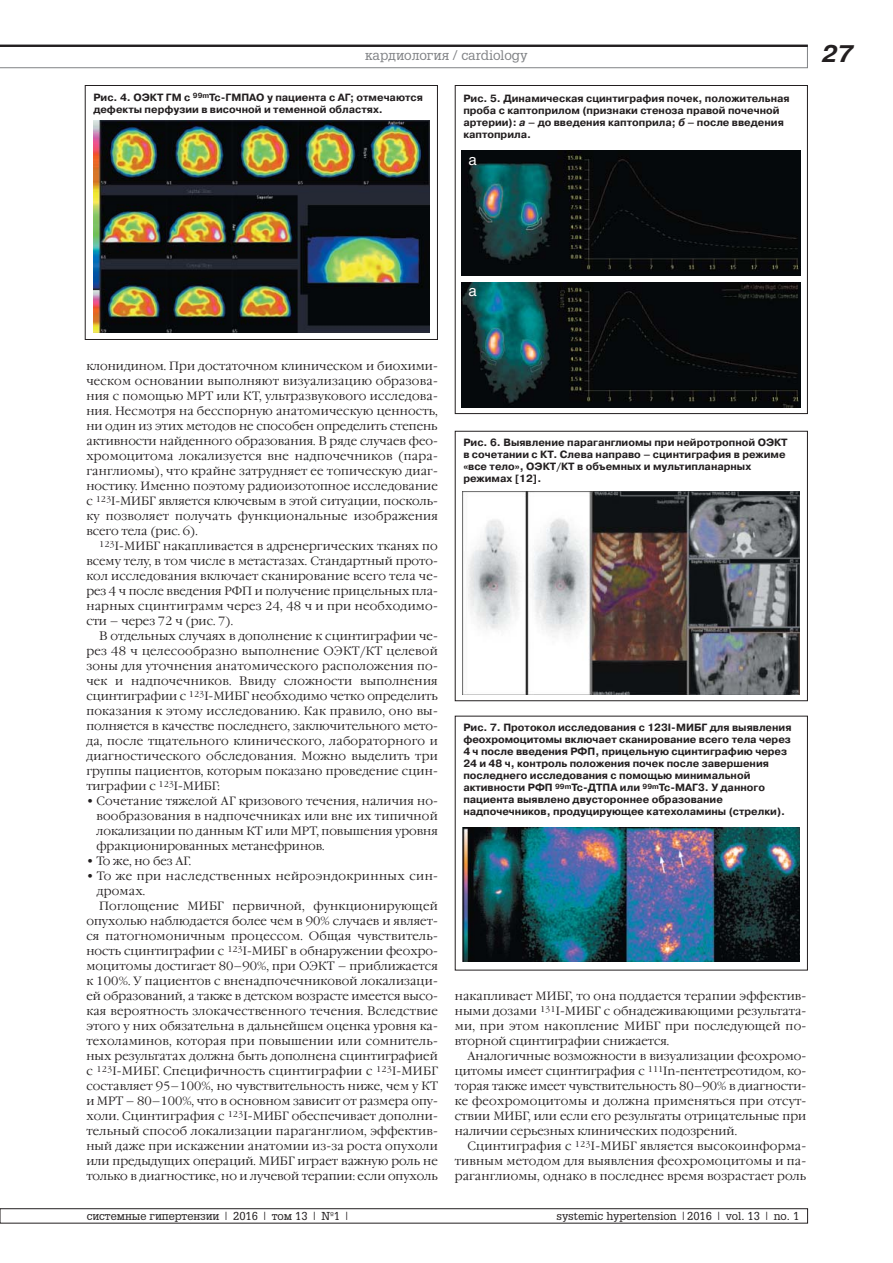
<style>
.page{position:relative;width:893px;height:1263px;background:#fff}
.page>*{position:absolute;margin:0;border:0;box-sizing:border-box;transform-origin:0 0}
.t1{font:italic 700 24px "Pragmatica C";color:#231f20}
.t2{font:15px "Helvetica";color:#fff}
.t3{font:13.5px "AG Gloria";color:#808285}
.t4{font:300 12px/15px "Garamond C";letter-spacing:.01em;color:#231f20;text-align:justify}
.t5{font:300 12px "Garamond C";letter-spacing:.035em;color:#231f20}
.t6{font:11.25px "AG Gloria";color:#231f20}
.t7{font:700 10.5px/12px "Pragmatica C";color:#231f20}
.s1{font-style:italic}
.s2{font-weight:700}
</style>
<div class="page">
<div style="left:0;top:1208px;width:808px;height:15px;border:1px solid #231f20"></div>
<svg style="left:0;top:47px;width:808px;height:21px"></svg>
<hr style="left:0;top:45px;width:808px;height:2px;background:#231f20">
<div style="left:455px;top:85px;width:353px;height:329px;border:1px solid #231f20"></div>
<img style="left:461px;top:150px;width:339px;height:126px">
<img style="left:461px;top:282px;width:339px;height:126px">
<img style="left:462px;top:492px;width:338px;height:202px">
<div style="left:455px;top:431px;width:353px;height:270px;border:1px solid #231f20"></div>
<img style="left:463px;top:827px;width:336px;height:135px">
<img style="left:93px;top:121px;width:336px;height:212px">
<div style="left:85px;top:85px;width:353px;height:255px;border:1px solid #231f20"></div>
<p class="t3" style="left:365px;top:50px;width:164px">кардиология / cardiology</p>
<p class="t7" style="left:93px;top:92px;width:331px">Рис. 4. ОЭКТ ГМ с <sup>99m</sup>Tc-ГМПАО у пациента с АГ; отмечаются дефекты перфузии в височной и теменной областях.</p>
<p class="t7" style="left:463px;top:94px;width:328px">Рис. 5. Динамическая сцинтиграфия почек, положительная проба с каптоприлом (признаки стеноза правой почечной артерии): <span class="s1">а</span> – до введения каптоприла; <span class="s1">б</span> – после введения каптоприла.</p>
<p class="t2" style="left:468px;top:154px;width:10px">а</p>
<h1 class="t1" style="left:822px;top:45px;width:32px">27</h1>
<p class="t2" style="left:468px;top:286px;width:10px">а</p>
<p class="t4" style="left:86px;top:360px;width:353px">клонидином. При достаточном клиническом и биохими&shy;ческом основании выполняют визуализацию образова&shy;ния с помощью МРТ или КТ, ультразвукового исследова&shy;ния. Несмотря на бесспорную анатомическую ценность, ни один из этих методов не способен определить степень активности найденного образования. В ряде случаев фео&shy;хромоцитома локализуется вне надпочечников (пара&shy;ганглиомы), что крайне затрудняет ее топическую диаг&shy;ностику. Именно поэтому радиоизотопное исследование с <sup>123</sup>I-МИБГ является ключевым в этой ситуации, посколь&shy;ку позволяет получать функциональные изображения всего тела (рис. 6).</p>
<p class="t4" style="left:86px;top:540px;width:353px;text-indent:13px"><sup>123</sup>I-МИБГ накапливается в адренергических тканях по всему телу, в том числе в метастазах. Стандартный прото&shy;кол исследования включает сканирование всего тела че&shy;рез 4 ч после введения РФП и получение прицельных пла&shy;нарных сцинтиграмм через 24, 48 ч и при необходимо&shy;сти – через 72 ч (рис. 7).</p>
<p class="t4" style="left:86px;top:630px;width:353px;text-indent:13px">В отдельных случаях в дополнение к сцинтиграфии че&shy;рез 48 ч целесообразно выполнение ОЭКТ/КТ целевой зоны для уточнения анатомического расположения по&shy;чек и надпочечников. Ввиду сложности выполнения сцинтиграфии с <sup>123</sup>I-МИБГ необходимо четко определить показания к этому исследованию. Как правило, оно вы&shy;полняется в качестве последнего, заключительного мето&shy;да, после тщательного клинического, лабораторного и диагностического обследования. Можно выделить три группы пациентов, которым показано проведение сцин&shy;тиграфии с <sup>123</sup>I-МИБГ:</p>
<p class="t4" style="left:96px;top:795px;width:343px;text-indent:-10px"><span class="s2">•</span> Сочетание тяжелой АГ кризового течения, наличия но&shy;вообразования в надпочечниках или вне их типичной локализации по данным КТ или МРТ, повышения уровня фракционированных метанефринов.</p>
<p class="t4" style="left:86px;top:855px;width:106px"><span class="s2">•</span> То же, но без АГ.</p>
<p class="t5" style="left:86px;top:871px;width:353px"><span class="s2">•</span> То же при наследственных нейроэндокринных син-</p>
<p class="t4" style="left:97px;top:885px;width:50px">дромах.</p>
<p class="t4" style="left:99px;top:900px;width:340px">Поглощение МИБГ первичной, функционирующей</p>
<p class="t4" style="left:86px;top:915px;width:353px">опухолью наблюдается более чем в 90% случаев и являет-</p>
<p class="t4" style="left:86px;top:930px;width:353px">ся патогномоничным процессом. Общая чувствитель-</p>
<p class="t4" style="left:86px;top:945px;width:353px">ность сцинтиграфии с <sup>123</sup>I-МИБГ в обнаружении феохро-</p>
<p class="t4" style="left:86px;top:960px;width:353px">моцитомы достигает 80–90%, при ОЭКТ – приближается</p>
<p class="t4" style="left:86px;top:975px;width:353px">к 100%. У пациентов с вненадпочечниковой локализаци-</p>
<p class="t4" style="left:86px;top:990px;width:353px">ей образований, а также в детском возрасте имеется высо-</p>
<p class="t4" style="left:86px;top:1005px;width:353px">кая вероятность злокачественного течения. Вследствие</p>
<p class="t4" style="left:86px;top:1020px;width:353px">этого у них обязательна в дальнейшем оценка уровня ка-</p>
<p class="t4" style="left:86px;top:1035px;width:353px">техоламинов, которая при повышении или сомнитель-</p>
<p class="t4" style="left:86px;top:1050px;width:353px">ных результатах должна быть дополнена сцинтиграфией</p>
<p class="t4" style="left:86px;top:1065px;width:353px">с <sup>123</sup>I-МИБГ. Специфичность сцинтиграфии с <sup>123</sup>I-МИБГ</p>
<p class="t4" style="left:86px;top:1080px;width:353px">составляет 95–100%, но чувствительность ниже, чем у КТ</p>
<p class="t4" style="left:86px;top:1095px;width:353px">и МРТ – 80–100%, что в основном зависит от размера опу-</p>
<p class="t4" style="left:86px;top:1110px;width:353px">холи. Сцинтиграфия с <sup>123</sup>I-МИБГ обеспечивает дополни-</p>
<p class="t4" style="left:86px;top:1125px;width:353px">тельный способ локализации параганглиом, эффектив-</p>
<p class="t4" style="left:86px;top:1140px;width:353px">ный даже при искажении анатомии из-за роста опухоли</p>
<p class="t4" style="left:86px;top:1155px;width:353px">или предыдущих операций. МИБГ играет важную роль не</p>
<p class="t4" style="left:86px;top:1170px;width:353px">только в диагностике, но и лучевой терапии: если опухоль</p>
<p class="t7" style="left:463px;top:438px;width:326px">Рис. 6. Выявление параганглиомы при нейротропной ОЭКТ в сочетании с КТ. Слева направо – сцинтиграфия в режиме «все тело», ОЭКТ/КТ в объемных и мультипланарных режимах [12].</p>
<p class="t7" style="left:463px;top:723px;width:330px">Рис. 7. Протокол исследования с 123I-МИБГ для выявления феохромоцитомы включает сканирование всего тела через 4 ч после введения РФП, прицельную сцинтиграфию через 24 и 48 ч, контроль положения почек после завершения последнего исследования с помощью минимальной активности РФП <sup>99m</sup>Tc-ДТПА или <sup>99m</sup>Tc-МАГ3. У данного пациента выявлено двустороннее образование надпочечников, продуцирующее катехоламины (стрелки).</p>
<p class="t4" style="left:455px;top:990px;width:353px">накапливает МИБГ, то она поддается терапии эффектив&shy;ными дозами <sup>131</sup>I-МИБГ с обнадеживающими результата&shy;ми, при этом накопление МИБГ при последующей по&shy;вторной сцинтиграфии снижается.</p>
<p class="t4" style="left:455px;top:1050px;width:353px;text-indent:13px">Аналогичные возможности в визуализации феохромо&shy;цитомы имеет сцинтиграфия с <sup>111</sup>In-пентетреотидом, ко&shy;торая также имеет чувствительность 80–90% в диагности&shy;ке феохромоцитомы и должна применяться при отсут&shy;ствии МИБГ, или если его результаты отрицательные при наличии серьезных клинических подозрений.</p>
<p class="t4" style="left:455px;top:1140px;width:353px;text-indent:13px">Сцинтиграфия с <sup>123</sup>I-МИБГ является высокоинформа&shy;тивным методом для выявления феохромоцитомы и па&shy;раганглиомы, однако в последнее время возрастает роль</p>
<p class="t6" style="left:87px;top:1212px;width:265px">системные гипертензии | 2016 | том 13 | №1 |</p>
<p class="t6" style="left:556px;top:1212px;width:244px">systemic hypertension |2016 | vol. 13 | no. 1</p>
</div>
